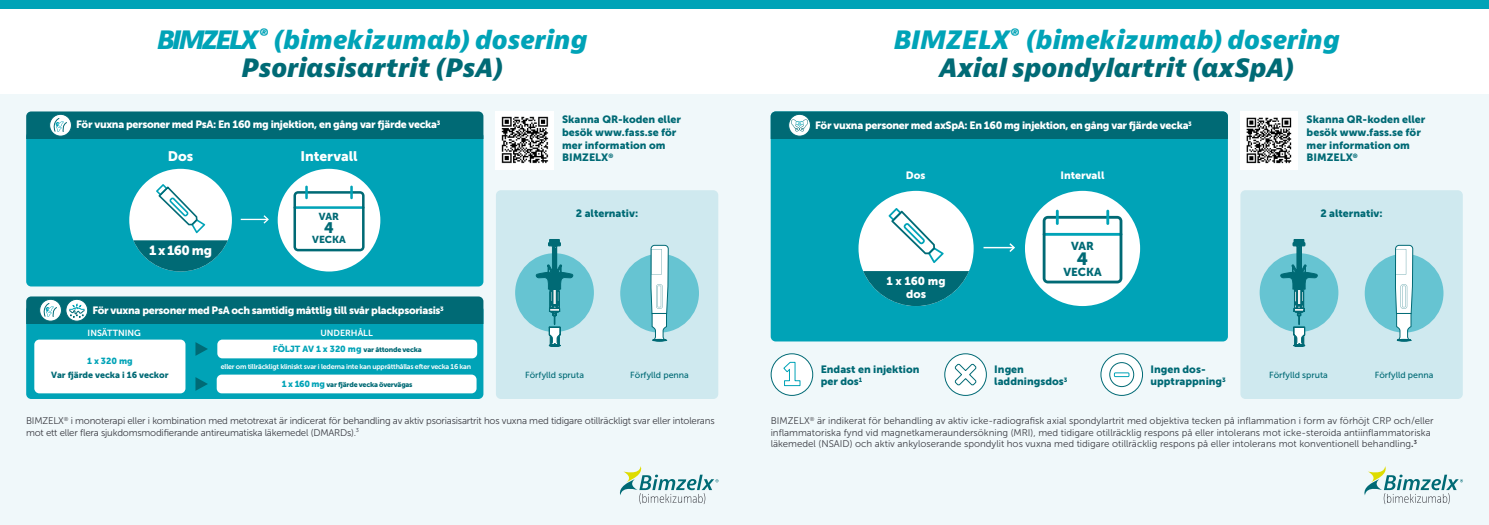
<style>
.page{position:relative;width:1489px;height:525px;background:#fff}
.page>*{position:absolute;margin:0;border:0;box-sizing:border-box;transform-origin:0 0}
.t1{font:italic 800 24.62px/28.2px "Bernina Sans";color:#00a3b7;text-align:center}
.t2{font:17.62px "Museo Sans 900";color:#006a75}
.t3{font:15.12px "Museo Sans 900";color:#006a75}
.t4{font:13.75px "Museo Sans 900";color:#fff}
.t5{font:13.25px "Museo Sans 900";color:#fff}
.t6{font:11.5px/12.9px "Museo Sans 900";color:#fff;text-align:center}
.t7{font:11.5px "Museo Sans 900";color:#006a75}
.t8{font:10.62px/12.6px "Museo Sans 900";color:#006a75}
.t9{font:10.62px "Museo Sans 900";letter-spacing:-.03em;color:#fff}
.t10{font:10.62px "Museo Sans 900";color:#fff}
.t11{font:10.12px "Museo Sans 900";color:#006a75}
.t12{font:9.75px/11.6px "Museo Sans 300";color:#3b3c43}
.t13{font:9.75px/11.6px "Museo Sans 300";letter-spacing:-.02em;color:#3b3c43}
.t14{font:8.75px "Museo Sans 500";color:#006a75}
.t15{font:8.75px "Museo Sans 900";color:#006a75}
.t16{font:8.75px "Museo Sans 700";color:#fff}
.t17{font:8.75px "Museo Sans 900";color:#00a3b7}
.t18{font:7px "Museo Sans 700";letter-spacing:-.03em;color:#fff}
.t19{font:7px "Museo Sans 900";letter-spacing:-.03em;color:#006a75}
.s1{color:#006a75}
.s2{font-size:8.75px;color:#00a3b7}
.s3{font-family:"Museo Sans 700"}
</style>
<div class="page">
<div style="left:0;top:94px;width:1488px;height:430px;background:#f0f8fa"></div>
<div style="left:26px;top:305px;width:457px;height:94px;background:#00a3b7;border-radius:5px"></div>
<div style="left:0;top:0;width:750px;height:9px;background:#00a3b7"></div>
<div style="left:26px;top:131px;width:457px;height:155px;background:#00a3b7;border-radius:5px"></div>
<div style="left:278px;top:169px;width:102px;height:102px;background:#fff;border-radius:50%"></div>
<svg style="left:293px;top:191px;width:71px;height:60px"></svg>
<hr style="left:305px;top:185px;width:3px;height:14px;background:#00a3b7">
<hr style="left:350px;top:185px;width:3px;height:14px;background:#00a3b7">
<div style="left:129px;top:169px;width:103px;height:102px;background:#fff;border-radius:50%"></div>
<svg style="left:156px;top:184px;width:49px;height:49px"></svg>
<svg style="left:133px;top:240px;width:95px;height:31px"></svg>
<svg style="left:241px;top:215px;width:28px;height:9px"></svg>
<div style="left:496px;top:190px;width:222px;height:209px;background:#cfe9ef;border-radius:5px"></div>
<div style="left:620px;top:254px;width:79px;height:78px;background:#66c4d2;border-radius:50%"></div>
<svg style="left:645px;top:244px;width:28px;height:97px"></svg>
<div style="left:515px;top:253px;width:79px;height:79px;background:#66c4d2;border-radius:50%"></div>
<svg style="left:535px;top:239px;width:38px;height:108px"></svg>
<svg style="left:26px;top:111px;width:457px;height:28px;background:#096f7a"></svg>
<svg style="left:26px;top:296px;width:457px;height:28px;background:#0f737d"></svg>
<div style="left:34px;top:339px;width:151px;height:54px;background:#fff;border-radius:5px"></div>
<svg style="left:195px;top:342px;width:13px;height:13px"></svg>
<div style="left:217px;top:339px;width:260px;height:19px;background:#fff;border-radius:5px"></div>
<svg style="left:195px;top:377px;width:13px;height:13px"></svg>
<div style="left:217px;top:374px;width:259px;height:19px;background:#fff;border-radius:5px"></div>
<img style="left:495px;top:111px;width:58px;height:58px">
<div style="left:738px;top:0;width:750px;height:9px;background:#00a3b7"></div>
<div style="left:770px;top:111px;width:457px;height:230px;background:#00a3b7;border-radius:5px"></div>
<div style="left:944px;top:353px;width:42px;height:42px;background:#fff;border-radius:50%"></div>
<div style="left:944px;top:353px;width:42px;height:42px;border:1px solid #006a75;border-radius:50%"></div>
<svg style="left:954px;top:363px;width:22px;height:22px"></svg>
<div style="left:1024px;top:191px;width:115px;height:115px;background:#fff;border-radius:50%"></div>
<svg style="left:1042px;top:216px;width:80px;height:67px"></svg>
<hr style="left:1055px;top:209px;width:3px;height:16px;background:#00a3b7">
<hr style="left:1106px;top:209px;width:3px;height:16px;background:#00a3b7">
<div style="left:858px;top:191px;width:115px;height:115px;background:#fff;border-radius:50%"></div>
<svg style="left:888px;top:208px;width:55px;height:55px"></svg>
<svg style="left:863px;top:271px;width:106px;height:35px"></svg>
<hr style="left:983px;top:247px;width:30px;height:1px;background:#fff">
<svg style="left:1007px;top:243px;width:8px;height:9px"></svg>
<svg style="left:1100px;top:353px;width:42px;height:42px"></svg>
<div style="left:1100px;top:353px;width:42px;height:42px;border:1px solid #006a75;border-radius:50%"></div>
<div style="left:1113px;top:372px;width:16px;height:5px;border:1px solid #00a3b7"></div>
<div style="left:1109px;top:362px;width:25px;height:25px;border:1px solid #006a75;border-radius:50%"></div>
<div style="left:771px;top:353px;width:41px;height:42px;background:#fff;border-radius:50%"></div>
<div style="left:770px;top:353px;width:43px;height:42px;border:1px solid #006a75;border-radius:50%"></div>
<svg style="left:783px;top:361px;width:17px;height:25px"></svg>
<div style="left:770px;top:111px;width:457px;height:28px;background:#006a75"></div>
<div style="left:1240px;top:190px;width:222px;height:209px;background:#cfe9ef;border-radius:5px"></div>
<div style="left:1364px;top:254px;width:79px;height:78px;background:#66c4d2;border-radius:50%"></div>
<svg style="left:1389px;top:244px;width:28px;height:97px"></svg>
<div style="left:1259px;top:253px;width:79px;height:79px;background:#66c4d2;border-radius:50%"></div>
<svg style="left:1279px;top:239px;width:38px;height:108px"></svg>
<img style="left:1240px;top:111px;width:57px;height:58px">
<svg style="left:620px;top:466px;width:98px;height:38px"></svg>
<svg style="left:1364px;top:466px;width:98px;height:38px"></svg>
<h1 class="t1" style="left:157px;top:26px;width:432px">BIMZELX <sup>®</sup> (bimekizumab) dosering<br><span class="s1">Psoriasisartrit (PsA)</span></h1>
<p class="t9" style="left:76px;top:118px;width:366px">För vuxna personer med PsA: En 160 mg injektion, en gång var fjärde vecka<sup>3</sup></p>
<h3 class="t4" style="left:168px;top:149px;width:27px">Dos</h3>
<h3 class="t5" style="left:149px;top:243px;width:64px">1 x 160 mg</h3>
<h3 class="t4" style="left:300px;top:149px;width:59px">Intervall</h3>
<p class="t11" style="left:319px;top:210px;width:22px">VAR</p>
<h3 class="t3" style="left:324px;top:219px;width:11px">4</h3>
<p class="t11" style="left:312px;top:233px;width:35px">VECKA</p>
<p class="t9" style="left:92px;top:304px;width:353px">För vuxna personer med PsA och samtidig måttlig till svår plackpsoriasis<sup>3</sup></p>
<p class="t16" style="left:88px;top:327px;width:55px">INSÄTTNING</p>
<p class="t16" style="left:320px;top:327px;width:54px">UNDERHÅLL</p>
<p class="t8" style="left:562px;top:113px;width:120px">Skanna QR-koden eller besök www.fass.se för mer information om<br>BIMZELX<sup>®</sup></p>
<p class="t8" style="left:576px;top:207px;width:64px">2 alternativ:</p>
<h1 class="t1" style="left:893px;top:26px;width:447px">BIMZELX<sup>®</sup> (bimekizumab) dosering<br><span class="s1">Axial spondylartrit (axSpA)</span></h1>
<p class="t9" style="left:815px;top:119px;width:378px">För vuxna personer med axSpA: En 160 mg injektion, en gång var fjärde vecka<sup>3</sup></p>
<p class="t8" style="left:1306px;top:113px;width:120px">Skanna QR-koden eller besök www.fass.se för mer information om<br>BIMZELX<sup>®</sup></p>
<p class="t9" style="left:905px;top:169px;width:21px">Dos</p>
<p class="t10" style="left:1060px;top:169px;width:46px">Intervall</p>
<p class="t6" style="left:886px;top:274px;width:61px">1 x 160 mg dos</p>
<p class="t7" style="left:1071px;top:239px;width:24px">VAR</p>
<h2 class="t2" style="left:1076px;top:249px;width:13px">4</h2>
<p class="t7" style="left:1063px;top:265px;width:40px">VECKA</p>
<p class="t8" style="left:1320px;top:207px;width:64px">2 alternativ:</p>
<p class="t17" style="left:87px;top:355px;width:47px">1 x 320 mg</p>
<p class="t15" style="left:51px;top:370px;width:119px">Var fjärde vecka i 16 veckor</p>
<p class="t19" style="left:273px;top:345px;width:150px"><span class="s2">FÖLJT AV 1 x 320 mg</span> var åttonde vecka</p>
<p class="t19" style="left:282px;top:380px;width:132px"><span class="s2">1 x 160 mg</span> var fjärde vecka övervägas</p>
<p class="t18" style="left:221px;top:362px;width:252px">eller om tillräckligt kliniskt svar i lederna inte kan upprätthållas efter vecka 16 kan</p>
<p class="t8" style="left:994px;top:362px;width:75px">Ingen laddningsdos<sup>3</sup></p>
<p class="t8" style="left:820px;top:362px;width:100px">Endast en injektion per dos<sup>1</sup></p>
<p class="t14" style="left:525px;top:370px;width:60px">Förfylld spruta</p>
<p class="t14" style="left:630px;top:370px;width:60px">Förfylld penna</p>
<p class="t8" style="left:1150px;top:362px;width:77px">Ingen dos&shy;upptrappning<sup>3</sup></p>
<p class="t14" style="left:1268px;top:370px;width:60px">Förfylld spruta</p>
<p class="t14" style="left:1374px;top:370px;width:60px">Förfylld penna</p>
<p class="t13" style="left:26px;top:415px;width:690px">BIMZELX<sup>®</sup> i monoterapi eller i kombination med metotrexat är indicerat för behandling av aktiv psoriasisartrit hos vuxna med tidigare otillräckligt svar eller intolerans mot ett eller flera sjukdomsmodifierande antireumatiska läkemedel (DMARDs).<sup>3</sup></p>
<p class="t12" style="left:770px;top:415px;width:664px">BIMZELX<sup>®</sup> är indikerat för behandling av aktiv icke-radiografisk axial spondylartrit med objektiva tecken på inflammation i form av förhöjt CRP och/eller inflammatoriska fynd vid magnetkameraundersökning (MRI), med tidigare otillräcklig respons på eller intolerans mot icke-steroida antiinflammatoriska läkemedel (NSAID) och aktiv ankyloserande spondylit hos vuxna med tidigare otillräcklig respons på eller intolerans mot konventionell behandling<span class="s3">.</span><sup>3</sup></p>
</div>
